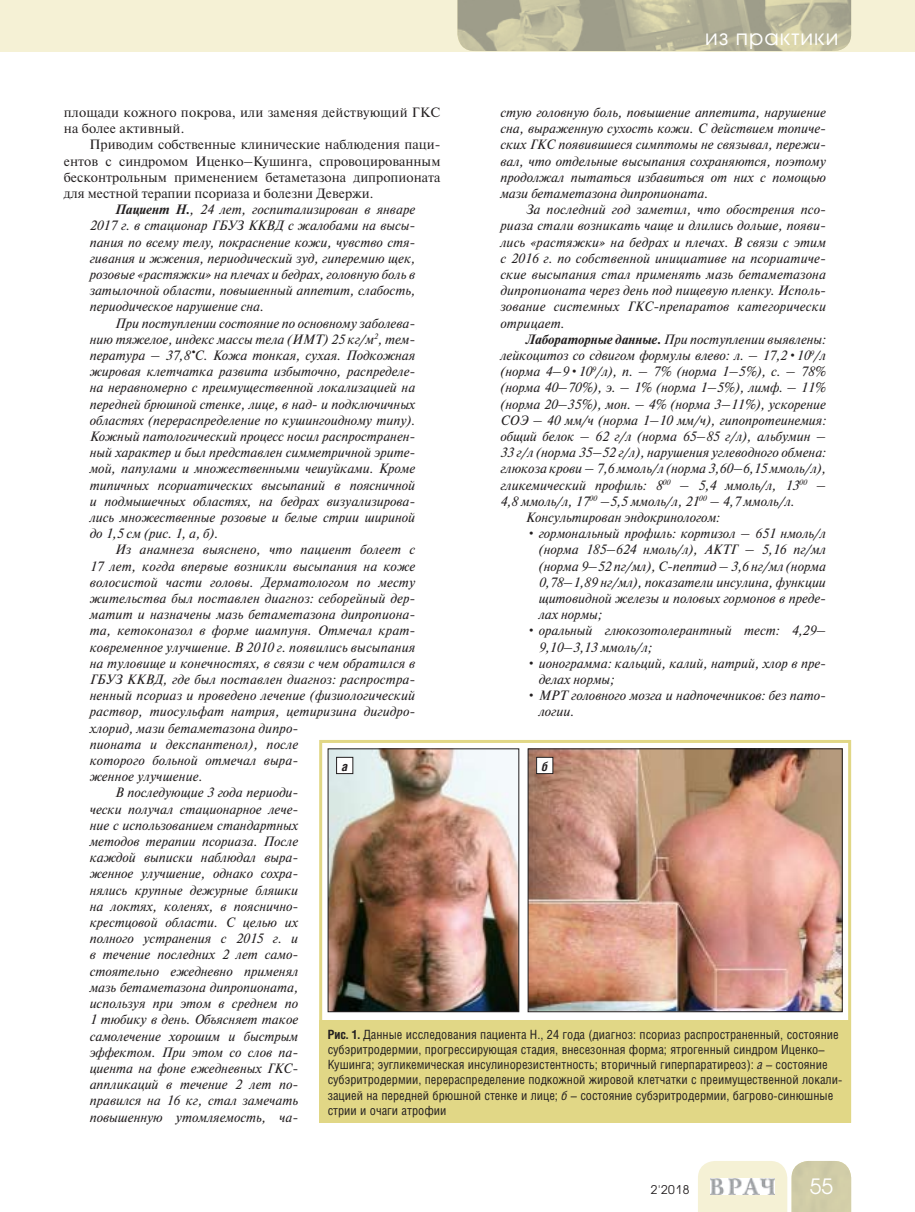
<style>
.page{position:relative;width:915px;height:1212px;background:#fff}
.page>*{position:absolute;margin:0;border:0;box-sizing:border-box;transform-origin:0 0}
.t1{font:21px "Avant Garde Gothic C";letter-spacing:.05em;color:#fff}
.t2{font:italic 13.5px/16.2px "Newton C";color:#231f20;text-align:justify}
.t3{font:13.5px/16.2px "Newton C";color:#231f20}
.t4{font:12.75px/15.3px "Helios Cond";color:#231f20}
.t5{font:italic 700 12.75px "Helios Cond";color:#231f20}
.t6{font:12px "Avant Garde Gothic C";color:#231f20}
.s1{font-weight:700}
.s2{font-style:italic}
</style>
<div class="page">
<div style="left:0;top:0;width:914px;height:51px;background:#f5f1d5"></div>
<svg style="left:698px;top:1161px;width:152px;height:51px"></svg>
<img style="left:710px;top:1178px;width:64px;height:16px">
<img style="left:457px;top:0;width:393px;height:51px">
<div style="left:319px;top:740px;width:531px;height:383px;background:#fff;border:3px solid #e1d786"></div>
<div style="left:319px;top:1020px;width:531px;height:103px;background:#e1d786"></div>
<img style="left:329px;top:750px;width:188px;height:260px">
<div style="left:327px;top:748px;width:192px;height:264px;border:1px solid #231f20"></div>
<img style="left:529px;top:750px;width:311px;height:260px">
<div style="left:527px;top:748px;width:315px;height:264px;border:1px solid #231f20"></div>
<div style="left:336px;top:757px;width:17px;height:16px;background:#fff"></div>
<div style="left:336px;top:757px;width:17px;height:17px;border:1px solid #231f20"></div>
<div style="left:536px;top:757px;width:16px;height:16px;background:#fff"></div>
<div style="left:536px;top:757px;width:17px;height:17px;border:1px solid #231f20"></div>
<h1 class="t1" style="left:704px;top:25px;width:135px">из практики</h1>
<p class="t2" style="left:500px;top:104px;width:327px">стую головную боль, повышение аппетита, нарушение сна, выраженную сухость кожи. С действием топиче&shy;ских ГКС появившиеся симптомы не связывал, пережи&shy;вал, что отдельные высыпания сохраняются, поэтому продолжал пытаться избавиться от них с помощью мази бетаметазона дипропионата.</p>
<p class="t2" style="left:500px;top:202px;width:327px;text-indent:26px">За последний год заметил, что обострения псо&shy;риаза стали возникать чаще и длились дольше, появи&shy;лись «растяжки» на бедрах и плечах. В связи с этим с 2016 г. по собственной инициативе на псориатиче&shy;ские высыпания стал применять мазь бетаметазона дипропионата через день под пищевую пленку. Исполь&shy;зование системных ГКС-препаратов категорически отрицает.</p>
<p class="t2" style="left:525px;top:331px;width:301px"><span class="s1">Лабораторные данные.</span> При поступлении выявлены:</p>
<p class="t2" style="left:500px;top:347px;width:327px">лейкоцитоз со сдвигом формулы влево: л. – 17,2•10<sup>9</sup>/л</p>
<p class="t2" style="left:500px;top:364px;width:327px">(норма 4–9•10<sup>9</sup>/л), п. – 7% (норма 1–5%), с. – 78%</p>
<p class="t2" style="left:500px;top:380px;width:327px">(норма 40–70%), э. – 1% (норма 1–5%), лимф. – 11%</p>
<p class="t2" style="left:500px;top:396px;width:327px">(норма 20–35%), мон. – 4% (норма 3–11%), ускорение</p>
<p class="t2" style="left:500px;top:412px;width:327px">СОЭ – 40 мм/ч (норма 1–10 мм/ч), гипопротеинемия:</p>
<p class="t2" style="left:500px;top:428px;width:327px">общий белок – 62 г/л (норма 65–85 г/л), альбумин –</p>
<p class="t2" style="left:500px;top:445px;width:327px">33 г/л (норма 35–52 г/л), нарушения углеводного обмена:</p>
<p class="t2" style="left:500px;top:461px;width:327px">глюкоза крови – 7,6 ммоль/л (норма 3,60–6,15 ммоль/л),</p>
<p class="t2" style="left:500px;top:477px;width:327px">гликемический профиль: 8<sup>00</sup> – 5,4 ммоль/л, 13<sup>00</sup> –</p>
<p class="t2" style="left:500px;top:493px;width:295px">4,8 ммоль/л, 17<sup>00</sup> –5,5 ммоль/л, 21<sup>00</sup> – 4,7 ммоль/л.</p>
<p class="t2" style="left:525px;top:509px;width:195px">Консультирован эндокринологом:</p>
<p class="t2" style="left:538px;top:526px;width:288px;text-indent:-13px">• гормональный профиль: кортизол – 651 нмоль/л (норма 185–624 нмоль/л), АКТГ – 5,16 пг/мл (норма 9–52 пг/мл), С-пептид – 3,6 нг/мл (норма 0,78–1,89 нг/мл), показатели инсулина, функции щитовидной железы и половых гормонов в преде&shy;лах нормы;</p>
<p class="t2" style="left:538px;top:623px;width:288px;text-indent:-13px">• оральный глюкозотолерантный тест: 4,29–<br>9,10–3,13 ммоль/л;</p>
<p class="t2" style="left:538px;top:655px;width:288px;text-indent:-13px">• ионограмма: кальций, калий, натрий, хлор в пре&shy;делах нормы;</p>
<p class="t2" style="left:538px;top:688px;width:288px;text-indent:-13px">• МРТ головного мозга и надпочечников: без пато&shy;логии.</p>
<p class="t3" style="left:64px;top:104px;width:378px">площади кожного покрова, или заменяя действующий ГКС на более активный.</p>
<p class="t3" style="left:89px;top:137px;width:352px">Приводим собственные клинические наблюдения паци-</p>
<p class="t3" style="left:64px;top:153px;width:378px">ентов с синдромом Иценко–Кушинга, спровоцированным</p>
<p class="t3" style="left:64px;top:169px;width:378px">бесконтрольным применением бетаметазона дипропионата</p>
<p class="t3" style="left:64px;top:185px;width:311px">для местной терапии псориаза и болезни Девержи.</p>
<p class="t2" style="left:115px;top:202px;width:301px"><span class="s1">Пациент Н.</span>, 24 лет, госпитализирован в январе</p>
<p class="t2" style="left:89px;top:218px;width:327px">2017 г. в стационар ГБУЗ ККВД с жалобами на высы-</p>
<p class="t2" style="left:89px;top:234px;width:327px">пания по всему телу, покраснение кожи, чувство стя-</p>
<p class="t2" style="left:89px;top:250px;width:327px">гивания и жжения, периодический зуд, гиперемию щек,</p>
<p class="t2" style="left:89px;top:266px;width:327px">розовые «растяжки» на плечах и бедрах, головную боль в</p>
<p class="t2" style="left:89px;top:283px;width:327px">затылочной области, повышенный аппетит, слабость,</p>
<p class="t2" style="left:89px;top:299px;width:175px">периодическое нарушение сна.</p>
<p class="t2" style="left:115px;top:315px;width:301px">При поступлении состояние по основному заболева-</p>
<p class="t2" style="left:89px;top:331px;width:327px">нию тяжелое, индекс массы тела (ИМТ) 25 кг/м<sup>2</sup>, тем-</p>
<p class="t2" style="left:89px;top:347px;width:327px">пература – 37,8°С. Кожа тонкая, сухая. Подкожная</p>
<p class="t2" style="left:89px;top:364px;width:327px">жировая клетчатка развита избыточно, распределе-</p>
<p class="t2" style="left:89px;top:380px;width:327px">на неравномерно с преимущественной локализацией на</p>
<p class="t2" style="left:89px;top:396px;width:327px">передней брюшной стенке, лице, в над- и подключичных</p>
<p class="t2" style="left:89px;top:412px;width:327px">областях (перераспределение по кушингоидному типу).</p>
<p class="t2" style="left:89px;top:428px;width:327px">Кожный патологический процесс носил распространен-</p>
<p class="t2" style="left:89px;top:445px;width:327px">ный характер и был представлен симметричной эрите-</p>
<p class="t2" style="left:89px;top:461px;width:327px">мой, папулами и множественными чешуйками. Кроме</p>
<p class="t2" style="left:89px;top:477px;width:327px">типичных псориатических высыпаний в поясничной</p>
<p class="t2" style="left:89px;top:493px;width:327px">и подмышечных областях, на бедрах визуализирова-</p>
<p class="t2" style="left:89px;top:509px;width:327px">лись множественные розовые и белые стрии шириной</p>
<p class="t2" style="left:89px;top:526px;width:130px">до 1,5 см (рис. 1, а, б).</p>
<p class="t2" style="left:115px;top:542px;width:301px">Из анамнеза выяснено, что пациент болеет с</p>
<p class="t2" style="left:89px;top:558px;width:327px">17 лет, когда впервые возникли высыпания на коже</p>
<p class="t2" style="left:89px;top:574px;width:327px">волосистой части головы. Дерматологом по месту</p>
<p class="t2" style="left:89px;top:590px;width:327px">жительства был поставлен диагноз: себорейный дер-</p>
<p class="t2" style="left:89px;top:607px;width:327px">матит и назначены мазь бетаметазона дипропиона-</p>
<p class="t2" style="left:89px;top:623px;width:327px">та, кетоконазол в форме шампуня. Отмечал крат-</p>
<p class="t2" style="left:89px;top:639px;width:327px">ковременное улучшение. В 2010 г. появились высыпания</p>
<p class="t2" style="left:89px;top:655px;width:327px">на туловище и конечностях, в связи с чем обратился в</p>
<p class="t2" style="left:89px;top:671px;width:327px">ГБУЗ ККВД, где был поставлен диагноз: распростра-</p>
<p class="t2" style="left:89px;top:688px;width:327px">ненный псориаз и проведено лечение (физиологический</p>
<p class="t2" style="left:89px;top:704px;width:327px">раствор, тиосульфат натрия, цетиризина дигидро-</p>
<p class="t2" style="left:89px;top:720px;width:210px">хлорид, мази бетаметазона дипро-</p>
<p class="t2" style="left:89px;top:736px;width:210px">пионата и декспантенол), после</p>
<p class="t2" style="left:89px;top:752px;width:210px">которого больной отмечал выра-</p>
<p class="t2" style="left:89px;top:769px;width:114px">женное улучшение.</p>
<p class="t2" style="left:115px;top:785px;width:184px">В последующие 3 года периоди-</p>
<p class="t2" style="left:89px;top:801px;width:210px">чески получал стационарное лече-</p>
<p class="t2" style="left:89px;top:817px;width:210px">ние с использованием стандартных</p>
<p class="t2" style="left:89px;top:833px;width:210px">методов терапии псориаза. После</p>
<p class="t2" style="left:89px;top:850px;width:210px">каждой выписки наблюдал выра-</p>
<p class="t2" style="left:89px;top:866px;width:210px">женное улучшение, однако сохра-</p>
<p class="t2" style="left:89px;top:882px;width:210px">нялись крупные дежурные бляшки</p>
<p class="t2" style="left:89px;top:898px;width:210px">на локтях, коленях, в пояснично-</p>
<p class="t2" style="left:89px;top:914px;width:210px">крестцовой области. С целью их</p>
<p class="t2" style="left:89px;top:931px;width:210px">полного устранения с 2015 г. и</p>
<p class="t2" style="left:89px;top:947px;width:210px">в течение последних 2 лет само-</p>
<p class="t2" style="left:89px;top:963px;width:210px">стоятельно ежедневно применял</p>
<p class="t2" style="left:89px;top:979px;width:210px">мазь бетаметазона дипропионата,</p>
<p class="t2" style="left:89px;top:995px;width:210px">используя при этом в среднем по</p>
<p class="t2" style="left:89px;top:1012px;width:210px">1 тюбику в день. Объясняет такое</p>
<p class="t2" style="left:89px;top:1028px;width:210px">самолечение хорошим и быстрым</p>
<p class="t2" style="left:89px;top:1044px;width:210px">эффектом. При этом со слов па-</p>
<p class="t2" style="left:89px;top:1060px;width:210px">циента на фоне ежедневных ГКС-</p>
<p class="t2" style="left:89px;top:1076px;width:210px">аппликаций в течение 2 лет по-</p>
<p class="t2" style="left:89px;top:1093px;width:210px">правился на 16 кг, стал замечать</p>
<p class="t2" style="left:89px;top:1109px;width:210px">повышенную утомляемость, ча-</p>
<p class="t5" style="left:341px;top:758px;width:8px">а</p>
<p class="t5" style="left:541px;top:758px;width:8px">б</p>
<p class="t4" style="left:327px;top:1026px;width:516px"><span class="s1">Рис. 1.</span> Данные исследования пациента Н., 24 года (диагноз: псориаз распространенный, состояние субэритродермии, прогрессирующая стадия, внесезонная форма; ятрогенный синдром Иценко– Кушинга; эугликемическая инсулинорезистентность; вторичный гиперпаратиреоз): <span class="s2">а</span> – состояние субэритродермии, перераспределение подкожной жировой клетчатки с преимущественной локали&shy;зацией на передней брюшной стенке и лице; <span class="s2">б</span> – состояние субэритродермии, багрово-синюшные стрии и очаги атрофии</p>
<p class="t6" style="left:650px;top:1182px;width:40px">2'2018</p>
<h1 class="t1" style="left:809px;top:1174px;width:25px">55</h1>
</div>
